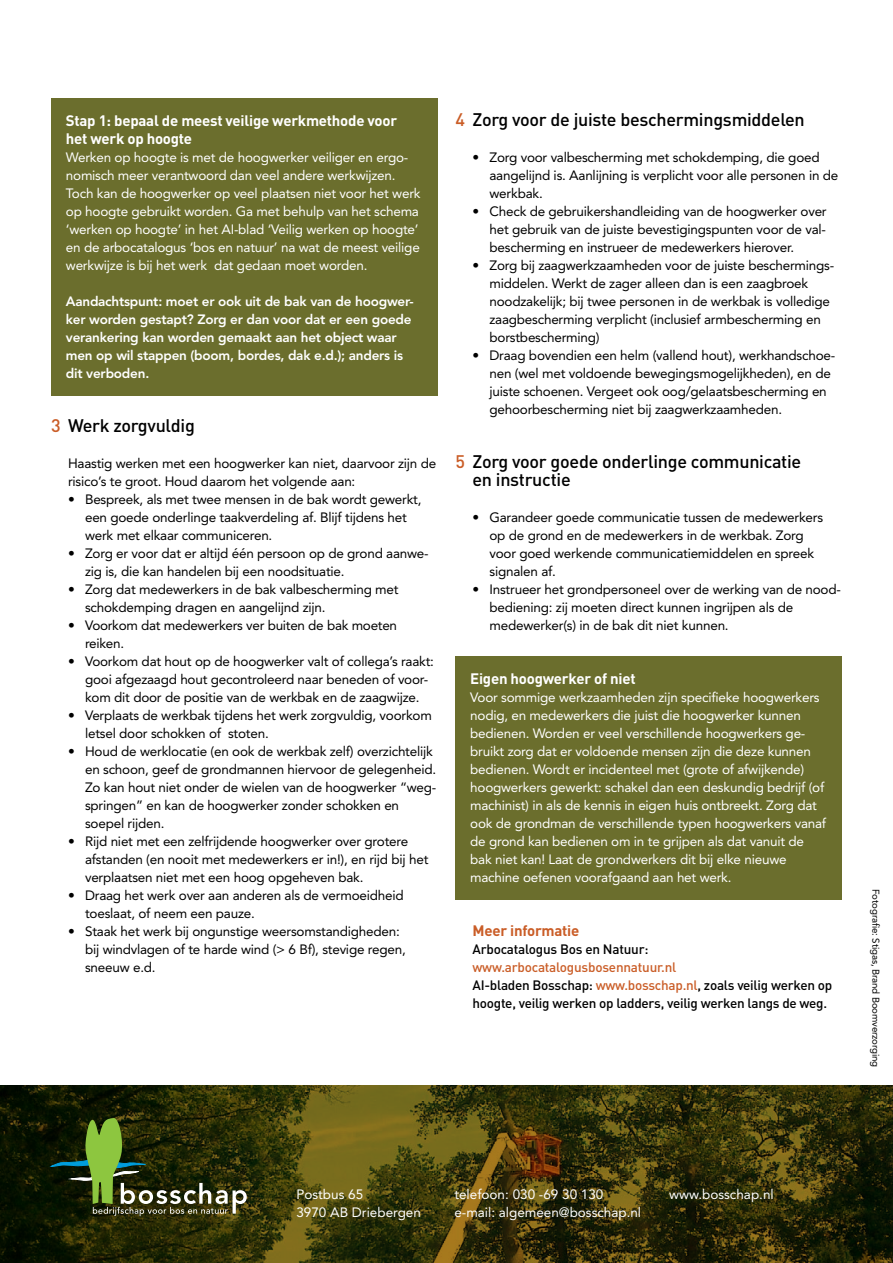
<style>
.page{position:relative;width:893px;height:1263px;background:#fff}
.page>*{position:absolute;margin:0;border:0;box-sizing:border-box;transform-origin:0 0}
.t1{font:500 18px/18px "DIN";letter-spacing:-.015em;color:#000}
.t2{font:700 15px/18px "DIN";letter-spacing:-.015em;color:#fff}
.t3{font:700 15px "DIN";letter-spacing:-.015em;color:#ca5d27}
.t4{font:13.5px/18px "Avenir";letter-spacing:-.015em;color:#000}
.t5{font:13.5px/18px "Avenir";letter-spacing:-.015em;color:#fff}
.t6{font:800 13.5px/18px "Avenir";letter-spacing:-.015em;color:#fff}
.t7{font:500 13.5px/18px "DIN";letter-spacing:-.02em;color:#000}
.t8{font:9.75px "Avenir";letter-spacing:-.015em;color:#000}
.s1{color:#ca5d27}
</style>
<div class="page">
<svg style="left:0;top:1085px;width:893px;height:178px;background:#39360b"></svg>
<svg style="left:51px;top:1117px;width:196px;height:99px;background:#38451d"></svg>
<div style="left:455px;top:657px;width:387px;height:243px;background:#6b6e2d"></div>
<div style="left:51px;top:99px;width:387px;height:297px;background:#6b6e2d"></div>
<p class="t2" style="left:66px;top:111px;width:333px">Stap 1: bepaal de meest veilige werkmethode voor het werk op hoogte</p>
<p class="t5" style="left:66px;top:148px;width:356px">Werken op hoogte is met de hoogwerker veiliger en ergo&shy;nomisch meer verantwoord dan veel andere werkwijzen.<br>Toch kan de hoogwerker op veel plaatsen niet voor het werk op hoogte gebruikt worden. Ga met behulp van het schema ‘werken op hoogte’ in het AI-blad ‘Veilig werken op hoogte’ en de arbocatalogus ‘bos en natuur’ na wat de meest veilige werkwijze is bij het werk dat gedaan moet worden.</p>
<p class="t6" style="left:66px;top:292px;width:349px">Aandachtspunt: moet er ook uit de bak van de hoogwer&shy;ker worden gestapt? Zorg er dan voor dat er een goede verankering kan worden gemaakt aan het object waar men op wil stappen (boom, bordes, dak e.d.); anders is dit verboden.</p>
<h1 class="t1" style="left:51px;top:416px;width:145px"><span class="s1">3</span> Werk zorgvuldig</h1>
<p class="t4" style="left:68px;top:454px;width:370px">Haastig werken met een hoogwerker kan niet, daarvoor zijn de risico’s te groot. Houd daarom het volgende aan:</p>
<p class="t4" style="left:85px;top:490px;width:338px;text-indent:-17px">• Bespreek, als met twee mensen in de bak wordt gewerkt, een goede onderlinge taakverdeling af. Blijf tijdens het werk met elkaar communiceren.</p>
<p class="t4" style="left:85px;top:544px;width:345px;text-indent:-17px">• Zorg er voor dat er altijd één persoon op de grond aanwe&shy;zig is, die kan handelen bij een noodsituatie.</p>
<p class="t4" style="left:85px;top:580px;width:315px;text-indent:-17px">• Zorg dat medewerkers in de bak valbescherming met schokdemping dragen en aangelijnd zijn.</p>
<p class="t4" style="left:85px;top:616px;width:314px;text-indent:-17px">• Voorkom dat medewerkers ver buiten de bak moeten reiken.</p>
<p class="t4" style="left:85px;top:652px;width:350px;text-indent:-17px">• Voorkom dat hout op de hoogwerker valt of collega’s raakt: gooi afgezaagd hout gecontroleerd naar beneden of voor&shy;kom dit door de positie van de werkbak en de zaagwijze.</p>
<p class="t4" style="left:85px;top:706px;width:348px;text-indent:-17px">• Verplaats de werkbak tijdens het werk zorgvuldig, voorkom letsel door schokken of stoten.</p>
<p class="t4" style="left:85px;top:742px;width:353px;text-indent:-17px">• Houd de werklocatie (en ook de werkbak zelf) overzichtelijk en schoon, geef de grondmannen hiervoor de gelegenheid.<br>Zo kan hout niet onder de wielen van de hoogwerker “weg&shy;springen” en kan de hoogwerker zonder schokken en soepel rijden.</p>
<p class="t4" style="left:85px;top:832px;width:345px;text-indent:-17px">• Rijd niet met een zelfrijdende hoogwerker over grotere afstanden (en nooit met medewerkers er in!), en rijd bij het verplaatsen niet met een hoog opgeheven bak.</p>
<p class="t4" style="left:85px;top:886px;width:320px;text-indent:-17px">• Draag het werk over aan anderen als de vermoeidheid toeslaat, of neem een pauze.</p>
<p class="t4" style="left:85px;top:922px;width:322px;text-indent:-17px">• Staak het werk bij ongunstige weersomstandigheden: bij windvlagen of te harde wind (&gt; 6 Bf), stevige regen, sneeuw e.d.</p>
<h1 class="t1" style="left:455px;top:110px;width:351px"><span class="s1">4</span> Zorg voor de juiste beschermingsmiddelen</h1>
<p class="t4" style="left:489px;top:148px;width:350px;text-indent:-17px">• Zorg voor valbescherming met schokdemping, die goed aangelijnd is. Aanlijning is verplicht voor alle personen in de werkbak.</p>
<p class="t4" style="left:489px;top:202px;width:339px;text-indent:-17px">• Check de gebruikershandleiding van de hoogwerker over het gebruik van de juiste bevestigingspunten voor de val&shy;bescherming en instrueer de medewerkers hierover.</p>
<p class="t4" style="left:489px;top:256px;width:346px;text-indent:-17px">• Zorg bij zaagwerkzaamheden voor de juiste beschermings&shy;middelen. Werkt de zager alleen dan is een zaagbroek noodzakelijk; bij twee personen in de werkbak is volledige zaagbescherming verplicht (inclusief armbescherming en borstbescherming)</p>
<p class="t4" style="left:489px;top:346px;width:347px;text-indent:-17px">• Draag bovendien een helm (vallend hout), werkhandschoe&shy;nen (wel met voldoende bewegingsmogelijkheden), en de juiste schoenen. Vergeet ook oog/gelaatsbescherming en gehoorbescherming niet bij zaagwerkzaamheden.</p>
<h1 class="t1" style="left:472px;top:452px;width:330px;text-indent:-17px"><span class="s1">5</span> Zorg voor goede onderlinge communicatie en instructie</h1>
<p class="t4" style="left:489px;top:508px;width:335px;text-indent:-17px">• Garandeer goede communicatie tussen de medewerkers op de grond en de medewerkers in de werkbak. Zorg voor goed werkende communicatiemiddelen en spreek signalen af.</p>
<p class="t4" style="left:489px;top:580px;width:353px;text-indent:-17px">• Instrueer het grondpersoneel over de werking van de nood&shy;bediening: zij moeten direct kunnen ingrijpen als de medewerker(s) in de bak dit niet kunnen.</p>
<p class="t2" style="left:470px;top:669px;width:167px">Eigen hoogwerker of niet</p>
<p class="t5" style="left:470px;top:688px;width:357px">Voor sommige werkzaamheden zijn specifieke hoogwerkers nodig, en medewerkers die juist die hoogwerker kunnen bedienen. Worden er veel verschillende hoogwerkers ge&shy;bruikt zorg dat er voldoende mensen zijn die deze kunnen bedienen. Wordt er incidenteel met (grote of afwijkende) hoogwerkers gewerkt: schakel dan een deskundig bedrijf (of machinist) in als de kennis in eigen huis ontbreekt. Zorg dat ook de grondman de verschillende typen hoogwerkers vanaf de grond kan bedienen om in te grijpen als dat vanuit de bak niet kan! Laat de grondwerkers dit bij elke nieuwe machine oefenen voorafgaand aan het werk.</p>
<p class="t3" style="left:472px;top:921px;width:108px">Meer informatie</p>
<p class="t7" style="left:472px;top:940px;width:178px">Arbocatalogus Bos en Natuur:</p>
<p class="t7" style="left:472px;top:958px;width:361px"><span class="s1">www.arbocatalogusbosennatuur.nl<br></span>AI-bladen Bosschap: <span class="s1">www.bosschap.nl</span>, zoals veilig werken op hoogte, veilig werken op ladders, veilig werken langs de weg.</p>
<p class="t8" style="left:882px;top:889px;width:180px;rotate:90deg">Fotografie: Stigas, Brand Boomverzorging</p>
<p class="t5" style="left:296px;top:1185px;width:126px">Postbus 65<br>3970 AB Driebergen</p>
<p class="t5" style="left:454px;top:1185px;width:188px">telefoon: 030 -69 30 130 e-mail: algemeen@bosschap.nl</p>
<p class="t5" style="left:669px;top:1185px;width:106px">www.bosschap.nl</p>
</div>
